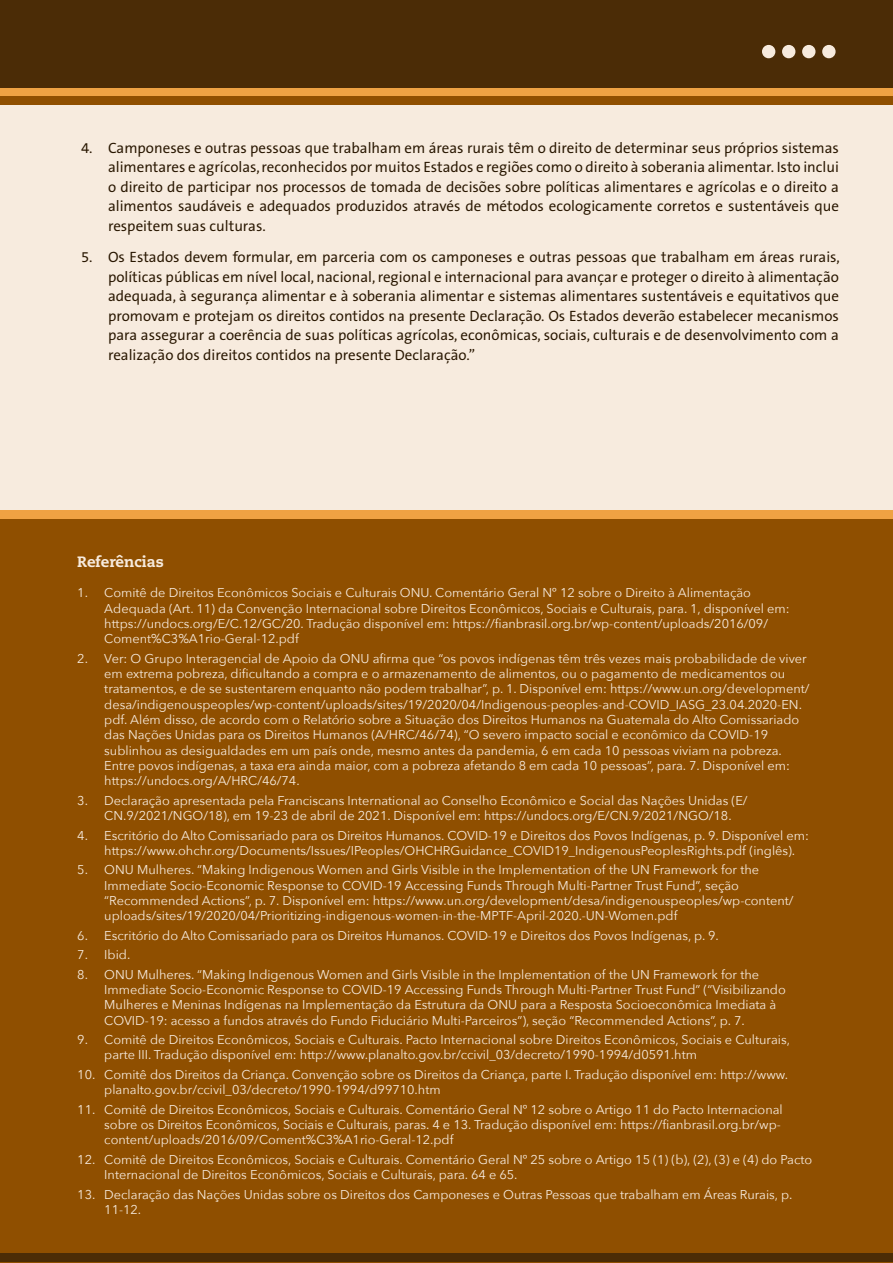
<style>
.page{position:relative;width:893px;height:1263px;background:#f7ebde}
.page>*{position:absolute;margin:0;border:0;box-sizing:border-box;transform-origin:0 0}
.t1{font:15px/19.5px "The Sans Office LF";color:#281600;text-align:justify}
.t2{font:800 15px "Caecilia LT Pro 85";color:#f7ebde}
.t3{font:12.75px/15.3px "Avenir Next";color:#f7ebde}
</style>
<div class="page">
<div style="left:0;top:0;width:893px;height:88px;background:#4b2c06"></div>
<div style="left:0;top:88px;width:893px;height:9px;background:#efa243"></div>
<div style="left:823px;top:46px;width:12px;height:12px;background:#f7ebde;border-radius:50%"></div>
<div style="left:822px;top:45px;width:14px;height:13px;border:2px solid #f7ebde;border-radius:50%"></div>
<div style="left:783px;top:46px;width:12px;height:12px;background:#f7ebde;border-radius:50%"></div>
<div style="left:782px;top:45px;width:13px;height:13px;border:2px solid #f7ebde;border-radius:50%"></div>
<div style="left:803px;top:46px;width:12px;height:12px;background:#f7ebde;border-radius:50%"></div>
<div style="left:802px;top:45px;width:13px;height:13px;border:2px solid #f7ebde;border-radius:50%"></div>
<div style="left:763px;top:46px;width:12px;height:12px;background:#f7ebde;border-radius:50%"></div>
<div style="left:762px;top:45px;width:13px;height:13px;border:2px solid #f7ebde;border-radius:50%"></div>
<div style="left:0;top:97px;width:893px;height:8px;background:#8f4f00"></div>
<div style="left:0;top:519px;width:893px;height:744px;background:#8f4f00"></div>
<div style="left:0;top:1253px;width:893px;height:9px;background:#4b2c06"></div>
<div style="left:0;top:510px;width:893px;height:9px;background:#efa243"></div>
<p class="t1" style="left:108px;top:138px;width:732px;text-indent:-27px">4. Camponeses e outras pessoas que trabalham em áreas rurais têm o direito de determinar seus próprios sistemas alimentares e agrícolas, reconhecidos por muitos Estados e regiões como o direito à soberania alimentar. Isto inclui o direito de participar nos processos de tomada de decisões sobre políticas alimentares e agrícolas e o direito a alimentos saudáveis e adequados produzidos através de métodos ecologicamente corretos e sustentáveis que respeitem suas culturas.</p>
<p class="t1" style="left:108px;top:247px;width:733px;text-indent:-27px">5. Os Estados devem formular, em parceria com os camponeses e outras pessoas que trabalham em áreas rurais, políticas públicas em nível local, nacional, regional e internacional para avançar e proteger o direito à alimentação adequada, à segurança alimentar e à soberania alimentar e sistemas alimentares sustentáveis e equitativos que promovam e protejam os direitos contidos na presente Declaração. Os Estados deverão estabelecer mecanismos para assegurar a coerência de suas políticas agrícolas, econômicas, sociais, culturais e de desenvolvimento com a realização dos direitos contidos na presente Declaração.”</p>
<p class="t2" style="left:77px;top:551px;width:88px">Referências</p>
<p class="t3" style="left:104px;top:585px;width:687px;text-indent:-27px">1. Comitê de Direitos Econômicos Sociais e Culturais ONU. Comentário Geral Nº 12 sobre o Direito à Alimentação Adequada (Art. 11) da Convenção Internacional sobre Direitos Econômicos, Sociais e Culturais, para. 1, disponível em: https://undocs.org/E/C.12/GC/20. Tradução disponível em: https://fianbrasil.org.br/wp-content/uploads/2016/09/ Coment%C3%A1rio-Geral-12.pdf</p>
<p class="t3" style="left:104px;top:650px;width:707px;text-indent:-27px">2. Ver: O Grupo Interagencial de Apoio da ONU afirma que “os povos indígenas têm três vezes mais probabilidade de viver em extrema pobreza, dificultando a compra e o armazenamento de alimentos, ou o pagamento de medicamentos ou tratamentos, e de se sustentarem enquanto não podem trabalhar”, p. 1. Disponível em: https://www.un.org/development/ desa/indigenouspeoples/wp-content/uploads/sites/19/2020/04/Indigenous-peoples-and-COVID_IASG_23.04.2020-EN. pdf. Além disso, de acordo com o Relatório sobre a Situação dos Direitos Humanos na Guatemala do Alto Comissariado das Nações Unidas para os Direitos Humanos (A/HRC/46/74), “O severo impacto social e econômico da COVID-19 sublinhou as desigualdades em um país onde, mesmo antes da pandemia, 6 em cada 10 pessoas viviam na pobreza.<br>Entre povos indígenas, a taxa era ainda maior, com a pobreza afetando 8 em cada 10 pessoas”, para. 7. Disponível em: https://undocs.org/A/HRC/46/74.</p>
<p class="t3" style="left:104px;top:792px;width:645px;text-indent:-27px">3. Declaração apresentada pela Franciscans International ao Conselho Econômico e Social das Nações Unidas (E/<br>CN.9/2021/NGO/18), em 19-23 de abril de 2021. Disponível em: https://undocs.org/E/CN.9/2021/NGO/18.</p>
<p class="t3" style="left:104px;top:827px;width:706px;text-indent:-27px">4. Escritório do Alto Comissariado para os Direitos Humanos. COVID-19 e Direitos dos Povos Indígenas, p. 9. Disponível em: https://www.ohchr.org/Documents/Issues/IPeoples/OHCHRGuidance_COVID19_IndigenousPeoplesRights.pdf (inglês).</p>
<p class="t3" style="left:104px;top:862px;width:691px;text-indent:-27px">5. ONU Mulheres. “Making Indigenous Women and Girls Visible in the Implementation of the UN Framework for the Immediate Socio-Economic Response to COVID-19 Accessing Funds Through Multi-Partner Trust Fund”, seção “Recommended Actions”, p. 7. Disponível em: https://www.un.org/development/desa/indigenouspeoples/wp-content/ uploads/sites/19/2020/04/Prioritizing-indigenous-women-in-the-MPTF-April-2020.-UN-Women.pdf</p>
<p class="t3" style="left:77px;top:927px;width:643px">6. Escritório do Alto Comissariado para os Direitos Humanos. COVID-19 e Direitos dos Povos Indígenas, p. 9.</p>
<p class="t3" style="left:77px;top:947px;width:55px">7. Ibid.</p>
<p class="t3" style="left:104px;top:966px;width:683px;text-indent:-27px">8. ONU Mulheres. “Making Indigenous Women and Girls Visible in the Implementation of the UN Framework for the Immediate Socio-Economic Response to COVID-19 Accessing Funds Through Multi-Partner Trust Fund” (“Visibilizando Mulheres e Meninas Indígenas na Implementação da Estrutura da ONU para a Resposta Socioeconômica Imediata à COVID-19: acesso a fundos através do Fundo Fiduciário Multi-Parceiros”), seção “Recommended Actions”, p. 7.</p>
<p class="t3" style="left:104px;top:1031px;width:687px;text-indent:-27px">9. Comitê de Direitos Econômicos, Sociais e Culturais. Pacto Internacional sobre Direitos Econômicos, Sociais e Culturais, parte III. Tradução disponível em: http://www.planalto.gov.br/ccivil_03/decreto/1990-1994/d0591.htm</p>
<p class="t3" style="left:104px;top:1066px;width:685px;text-indent:-27px">10. Comitê dos Direitos da Criança. Convenção sobre os Direitos da Criança, parte I. Tradução disponível em: http://www. planalto.gov.br/ccivil_03/decreto/1990-1994/d99710.htm</p>
<p class="t3" style="left:104px;top:1101px;width:680px;text-indent:-27px">11. Comitê de Direitos Econômicos, Sociais e Culturais. Comentário Geral Nº 12 sobre o Artigo 11 do Pacto Internacional sobre os Direitos Econômicos, Sociais e Culturais, paras. 4 e 13. Tradução disponível em: https://fianbrasil.org.br/wp&shy;content/uploads/2016/09/Coment%C3%A1rio-Geral-12.pdf</p>
<p class="t3" style="left:104px;top:1151px;width:709px;text-indent:-27px">12. Comitê de Direitos Econômicos, Sociais e Culturais. Comentário Geral Nº 25 sobre o Artigo 15 (1) (b), (2), (3) e (4) do Pacto<br>Internacional de Direitos Econômicos, Sociais e Culturais, para. 64 e 65.</p>
<p class="t3" style="left:104px;top:1186px;width:689px;text-indent:-27px">13. Declaração das Nações Unidas sobre os Direitos dos Camponeses e Outras Pessoas que trabalham em Áreas Rurais, p.<br>11-12.</p>
</div>
